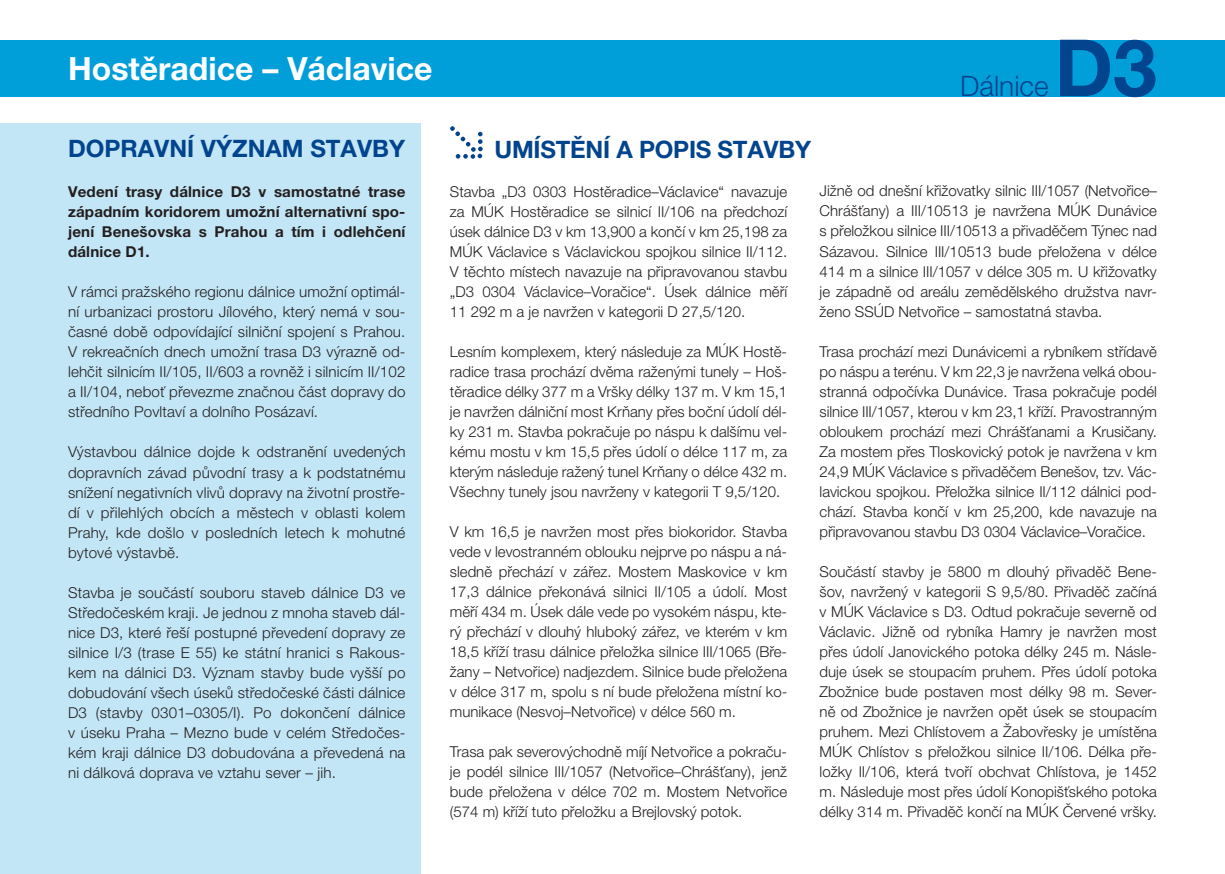
<style>
.page{position:relative;width:1225px;height:874px;background:#fff}
.page>*{position:absolute;margin:0;border:0;box-sizing:border-box;transform-origin:0 0}
.t1{font:700 78.8px "Helvetica Neue LT Pro";color:#02448d}
.t2{font:700 32px "Helvetica Neue LT Pro";color:#fff}
.t3{font:300 28.2px "Helvetica Neue LT Pro";color:#02448d}
.t4{font:700 24px "Helvetica Neue LT Pro";color:#02448d}
.t5{font:300 15px/20px "Helvetica Neue LT Pro";color:#231f20;text-align:justify}
.t6{font:700 15px/20px "Helvetica Neue LT Pro";letter-spacing:.01em;color:#231f20;text-align:justify}
</style>
<div class="page">
<div style="left:0;top:40px;width:1225px;height:56px;background:#009fda"></div>
<div style="left:0;top:123px;width:421px;height:750px;background:#c3e6f6"></div>
<svg style="left:450px;top:126px;width:33px;height:33px"></svg>
<h2 class="t2" style="left:68px;top:48px;width:366px">Hostěradice – Václavice</h2>
<h3 class="t4" style="left:68px;top:133px;width:338px">DOPRAVNÍ VÝZNAM STAVBY</h3>
<p class="t6" style="left:68px;top:181px;width:339px">Vedení trasy dálnice D3 v samostatné trase západním koridorem umožní alternativní spo&shy;jení Benešovska s Prahou a tím i odlehčení dálnice D1.</p>
<p class="t5" style="left:68px;top:281px;width:339px">V rámci pražského regionu dálnice umožní optimál&shy;ní urbanizaci prostoru Jílového, který nemá v sou&shy;časné době odpovídající silniční spojení s Prahou.<br>V rekreačních dnech umožní trasa D3 výrazně od&shy;lehčit silnicím II/105, II/603 a rovněž i silnicím II/102 a II/104, neboť převezme značnou část dopravy do středního Povltaví a dolního Posázaví.</p>
<p class="t5" style="left:68px;top:441px;width:339px">Výstavbou dálnice dojde k odstranění uvedených dopravních závad původní trasy a k podstatnému snížení negativních vlivů dopravy na životní prostře&shy;dí v přilehlých obcích a městech v oblasti kolem Prahy, kde došlo v posledních letech k mohutné bytové výstavbě.</p>
<p class="t5" style="left:68px;top:581px;width:339px">Stavba je součástí souboru staveb dálnice D3 ve Středočeském kraji. Je jednou z mnoha staveb dál&shy;nice D3, které řeší postupné převedení dopravy ze silnice I/3 (trase E 55) ke státní hranici s Rakous&shy;kem na dálnici D3. Význam stavby bude vyšší po dobudování všech úseků středočeské části dálnice D3 (stavby 0301–0305/I). Po dokončení dálnice v úseku Praha – Mezno bude v celém Středočes&shy;kém kraji dálnice D3 dobudována a převedená na ni dálková doprava ve vztahu sever – jih.</p>
<h3 class="t4" style="left:494px;top:135px;width:318px">UMÍSTĚNÍ A POPIS STAVBY</h3>
<h3 class="t3" style="left:960px;top:69px;width:90px">Dálnice</h3>
<h1 class="t1" style="left:1054px;top:19px;width:104px">D3</h1>
<p class="t5" style="left:450px;top:181px;width:339px">Stavba „D3 0303 Hostěradice–Václavice“ navazuje za MÚK Hostěradice se silnicí II/106 na předchozí úsek dálnice D3 v km 13,900 a končí v km 25,198 za MÚK Václavice s Václavickou spojkou silnice II/112.<br>V těchto místech navazuje na připravovanou stavbu „D3 0304 Václavice–Voračice“. Úsek dálnice měří 11 292 m a je navržen v kategorii D 27,5/120.</p>
<p class="t5" style="left:450px;top:341px;width:339px">Lesním komplexem, který následuje za MÚK Hostě&shy;radice trasa prochází dvěma raženými tunely – Hoš&shy;těradice délky 377 m a Vršky délky 137 m. V km 15,1 je navržen dálniční most Krňany přes boční údolí dél&shy;ky 231 m. Stavba pokračuje po náspu k dalšímu vel&shy;kému mostu v km 15,5 přes údolí o délce 117 m, za kterým následuje ražený tunel Krňany o délce 432 m.<br>Všechny tunely jsou navrženy v kategorii T 9,5/120.</p>
<p class="t5" style="left:450px;top:521px;width:339px">V km 16,5 je navržen most přes biokoridor. Stavba vede v levostranném oblouku nejprve po náspu a ná&shy;sledně přechází v zářez. Mostem Maskovice v km 17,3 dálnice překonává silnici II/105 a údolí. Most měří 434 m. Úsek dále vede po vysokém náspu, kte&shy;rý přechází v dlouhý hluboký zářez, ve kterém v km 18,5 kříží trasu dálnice přeložka silnice III/1065 (Bře&shy;žany – Netvořice) nadjezdem. Silnice bude přeložena v délce 317 m, spolu s ní bude přeložena místní ko&shy;munikace (Nesvoj–Netvořice) v délce 560 m.</p>
<p class="t5" style="left:450px;top:741px;width:339px">Trasa pak severovýchodně míjí Netvořice a pokraču&shy;je podél silnice III/1057 (Netvořice–Chrášťany), jenž bude přeložena v délce 702 m. Mostem Netvořice (574 m) kříží tuto přeložku a Brejlovský potok.</p>
<p class="t5" style="left:819px;top:181px;width:339px">Jižně od dnešní křižovatky silnic III/1057 (Netvořice– Chrášťany) a III/10513 je navržena MÚK Dunávice s přeložkou silnice III/10513 a přivaděčem Týnec nad Sázavou. Silnice III/10513 bude přeložena v délce 414 m a silnice III/1057 v délce 305 m. U křižovatky je západně od areálu zemědělského družstva navr&shy;ženo SSÚD Netvořice – samostatná stavba.</p>
<p class="t5" style="left:819px;top:341px;width:339px">Trasa prochází mezi Dunávicemi a rybníkem střídavě po náspu a terénu. V km 22,3 je navržena velká obou&shy;stranná odpočívka Dunávice. Trasa pokračuje podél silnice III/1057, kterou v km 23,1 kříží. Pravostranným obloukem prochází mezi Chrášťanami a Krusičany.<br>Za mostem přes Tloskovický potok je navržena v km 24,9 MÚK Václavice s přivaděčem Benešov, tzv. Vác&shy;lavickou spojkou. Přeložka silnice II/112 dálnici pod&shy;chází. Stavba končí v km 25,200, kde navazuje na připravovanou stavbu D3 0304 Václavice–Voračice.</p>
<p class="t5" style="left:819px;top:561px;width:339px">Součástí stavby je 5800 m dlouhý přivaděč Bene&shy;šov, navržený v kategorii S 9,5/80. Přivaděč začíná v MÚK Václavice s D3. Odtud pokračuje severně od Václavic. Jižně od rybníka Hamry je navržen most přes údolí Janovického potoka délky 245 m. Násle&shy;duje úsek se stoupacím pruhem. Přes údolí potoka Zbožnice bude postaven most délky 98 m. Sever&shy;ně od Zbožnice je navržen opět úsek se stoupacím pruhem. Mezi Chlístovem a Žabovřesky je umístěna MÚK Chlístov s přeložkou silnice II/106. Délka pře&shy;ložky II/106, která tvoří obchvat Chlístova, je 1452 m. Následuje most přes údolí Konopišťského potoka délky 314 m. Přivaděč končí na MÚK Červené vršky.</p>
</div>
